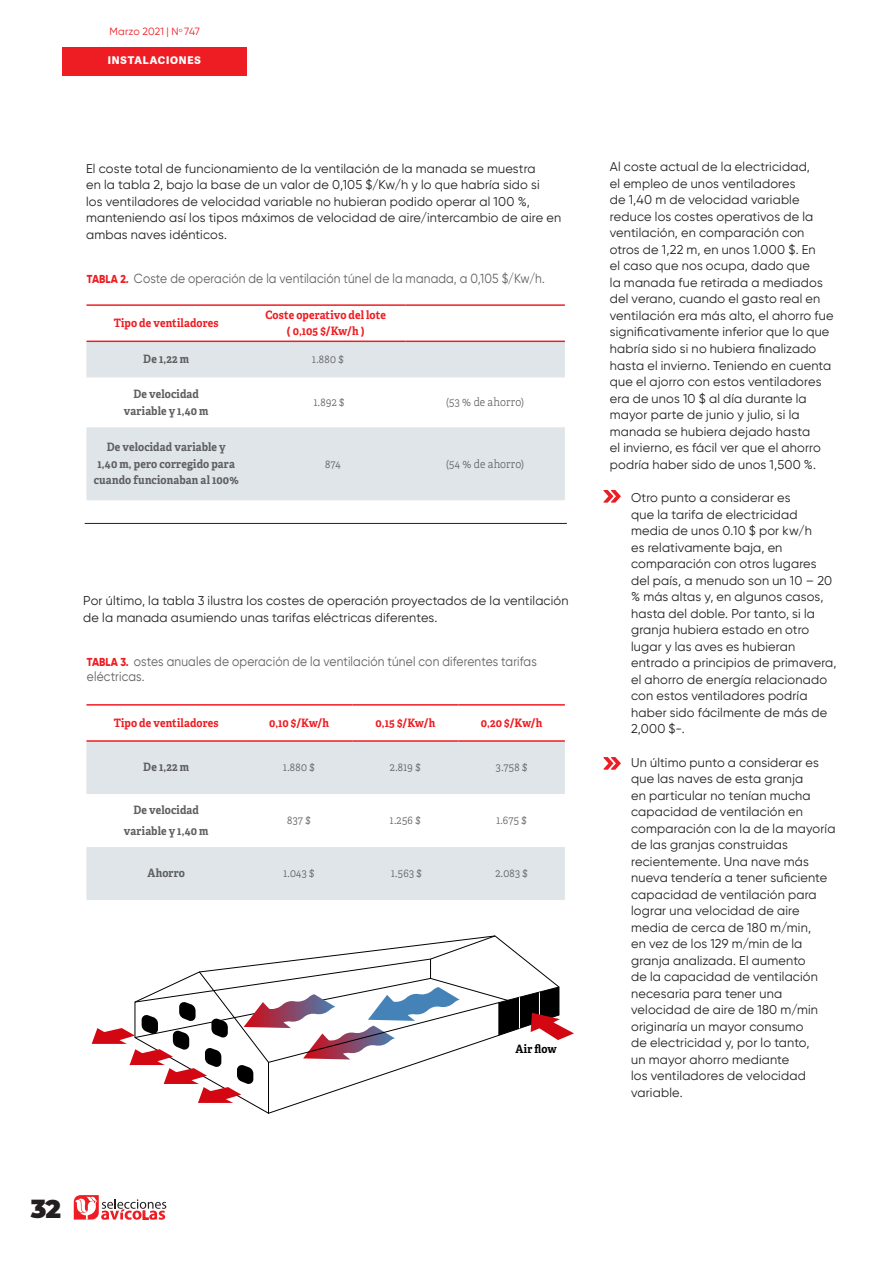
<style>
.page{position:relative;width:893px;height:1263px;background:#fff}
.page>*{position:absolute;margin:0;border:0;box-sizing:border-box;transform-origin:0 0}
.t1{font:900 25.5px "Montserrat";color:#231f20}
.t2{font:13.2px/15px "Gilroy";letter-spacing:.015em;color:#5f5f62;scale:.91 1}
.t3{font:12.75px/16.5px "Gilroy";letter-spacing:.015em;color:#231f20}
.t4{font:700 11.55px/16.5px "Adelle";letter-spacing:.015em;color:#5f5f62;text-align:center;scale:.91 1}
.t5{font:700 11.55px/16.2px "Adelle";letter-spacing:.01em;color:#ee1d23;text-align:center;scale:.91 1}
.t6{font:300 11.55px "Adelle";letter-spacing:.025em;color:#5f5f62;scale:.91 1}
.t7{font:700 11.55px "Adelle";color:#000;scale:.91 1}
.t8{font:10.5px "Gilroy";letter-spacing:.005em;color:#ee1d23}
.t9{font:800 10.5px "Adelle Sans";letter-spacing:.075em;color:#fff}
.s1{font-weight:800;font-size:11.55px;color:#ee1d23}
</style>
<div class="page">
<svg style="left:86px;top:342px;width:479px;height:158px;fill:#dfe5e8"></svg>
<hr style="left:86px;top:304px;width:160px;height:2px;background:#ee1d23">
<hr style="left:246px;top:304px;width:159px;height:2px;background:#ee1d23">
<hr style="left:405px;top:304px;width:160px;height:2px;background:#ee1d23">
<hr style="left:86px;top:341px;width:160px;height:1px;background:#ee1d23">
<hr style="left:246px;top:341px;width:159px;height:1px;background:#ee1d23">
<hr style="left:405px;top:341px;width:160px;height:1px;background:#ee1d23">
<svg style="left:86px;top:742px;width:479px;height:158px;fill:#dfe5e8"></svg>
<hr style="left:86px;top:704px;width:160px;height:2px;background:#ee1d23">
<hr style="left:246px;top:704px;width:106px;height:2px;background:#ee1d23">
<hr style="left:352px;top:704px;width:107px;height:2px;background:#ee1d23">
<hr style="left:459px;top:704px;width:106px;height:2px;background:#ee1d23">
<hr style="left:86px;top:740px;width:160px;height:2px;background:#ee1d23">
<hr style="left:246px;top:740px;width:106px;height:2px;background:#ee1d23">
<hr style="left:352px;top:740px;width:107px;height:2px;background:#ee1d23">
<hr style="left:459px;top:740px;width:106px;height:2px;background:#ee1d23">
<hr style="left:85px;top:523px;width:482px;height:1px;background:#231f20">
<svg style="left:603px;top:490px;width:18px;height:13px"></svg>
<svg style="left:603px;top:757px;width:18px;height:13px"></svg>
<svg style="left:92px;top:935px;width:482px;height:179px"></svg>
<div style="left:62px;top:47px;width:185px;height:28px;background:#ee1d23"></div>
<svg style="left:74px;top:1195px;width:92px;height:25px"></svg>
<p class="t8" style="left:110px;top:25px;width:92px">Marzo 2021 | N<sup>o</sup> 747</p>
<p class="t9" style="left:108px;top:54px;width:95px">INSTALACIONES</p>
<p class="t3" style="left:86px;top:160px;width:476px">El coste total de funcionamiento de la ventilación de la manada se muestra<br>en la tabla 2, bajo la base de un valor de 0,105 $/Kw/h y lo que habría sido si<br>los ventiladores de velocidad variable no hubieran podido operar al 100 %, manteniendo así los tipos máximos de velocidad de aire/intercambio de aire en ambas naves idénticos.</p>
<p class="t2" style="left:87px;top:270px;width:505px"><span class="s1">TABLA 2.</span> Coste de operación de la ventilación túnel de la manada, a 0,105 $/Kw/h.</p>
<p class="t5" style="left:114px;top:315px;width:117px">Tipo de ventiladores</p>
<p class="t5" style="left:265px;top:307px;width:134px">Coste operativo del lote ( 0,105 $/Kw/h )</p>
<p class="t4" style="left:143px;top:351px;width:52px">De 1,22 m</p>
<p class="t6" style="left:312px;top:352px;width:36px">1.880 $</p>
<p class="t4" style="left:124px;top:386px;width:95px">De velocidad variable y 1,40 m</p>
<p class="t6" style="left:314px;top:395px;width:35px">1.892 $</p>
<p class="t6" style="left:446px;top:395px;width:87px">(53 % de ahorro)</p>
<p class="t4" style="left:94px;top:439px;width:161px">De velocidad variable y<br>1,40 m, pero corregido para cuando funcionaban al 100%</p>
<p class="t6" style="left:325px;top:457px;width:19px">874</p>
<p class="t6" style="left:446px;top:457px;width:87px">(54 % de ahorro)</p>
<p class="t3" style="left:83px;top:592px;width:487px">Por último, la tabla 3 ilustra los costes de operación proyectados de la ventilación de la manada asumiendo unas tarifas eléctricas diferentes.</p>
<p class="t2" style="left:87px;top:653px;width:496px"><span class="s1">TABLA 3.</span> ostes anuales de operación de la ventilación túnel con diferentes tarifas eléctricas.</p>
<p class="t5" style="left:114px;top:715px;width:117px">Tipo de ventiladores</p>
<p class="t5" style="left:269px;top:715px;width:67px">0,10 $/Kw/h</p>
<p class="t5" style="left:375px;top:715px;width:67px">0,15 $/Kw/h</p>
<p class="t5" style="left:481px;top:715px;width:69px">0,20 $/Kw/h</p>
<p class="t4" style="left:143px;top:759px;width:52px">De 1,22 m</p>
<p class="t6" style="left:283px;top:760px;width:36px">1.880 $</p>
<p class="t6" style="left:390px;top:760px;width:36px">2.819 $</p>
<p class="t6" style="left:496px;top:760px;width:36px">3.758 $</p>
<p class="t4" style="left:124px;top:800px;width:95px;line-height:20.7px">De velocidad variable y 1,40 m</p>
<p class="t6" style="left:287px;top:813px;width:28px">837 $</p>
<p class="t6" style="left:390px;top:813px;width:35px">1.256 $</p>
<p class="t6" style="left:496px;top:813px;width:35px">1.675 $</p>
<p class="t4" style="left:147px;top:865px;width:43px">Ahorro</p>
<p class="t6" style="left:283px;top:866px;width:36px">1.043 $</p>
<p class="t6" style="left:391px;top:866px;width:35px">1.563 $</p>
<p class="t6" style="left:495px;top:866px;width:37px">2.083 $</p>
<h1 class="t1" style="left:31px;top:1189px;width:32px">32</h1>
<p class="t7" style="left:515px;top:1042px;width:47px">Air flow</p>
<p class="t3" style="left:610px;top:159px;width:225px">Al coste actual de la electricidad,<br>el empleo de unos ventiladores<br>de 1,40 m de velocidad variable reduce los costes operativos de la ventilación, en comparación con otros de 1,22 m, en unos 1.000 $. En<br>el caso que nos ocupa, dado que<br>la manada fue retirada a mediados del verano, cuando el gasto real en ventilación era más alto, el ahorro fue significativamente inferior que lo que habría sido si no hubiera finalizado hasta el invierno. Teniendo en cuenta que el ajorro con estos ventiladores era de unos 10 $ al día durante la mayor parte de junio y julio, si la manada se hubiera dejado hasta<br>el invierno, es fácil ver que el ahorro podría haber sido de unos 1,500 %.</p>
<p class="t3" style="left:631px;top:489px;width:207px">Otro punto a considerar es<br>que la tarifa de electricidad media de unos 0.10 $ por kw/h<br>es relativamente baja, en comparación con otros lugares del país, a menudo son un 10 – 20 % más altas y, en algunos casos, hasta del doble. Por tanto, si la granja hubiera estado en otro lugar y las aves es hubieran entrado a principios de primavera, el ahorro de energía relacionado con estos ventiladores podría haber sido fácilmente de más de<br>2,000 $-.</p>
<p class="t3" style="left:631px;top:754px;width:206px">Un último punto a considerar es que las naves de esta granja<br>en particular no tenían mucha capacidad de ventilación en comparación con la de la mayoría de las granjas construidas recientemente. Una nave más nueva tendería a tener suficiente capacidad de ventilación para lograr una velocidad de aire media de cerca de 180 m/min,<br>en vez de los 129 m/min de la granja analizada. El aumento<br>de la capacidad de ventilación necesaria para tener una velocidad de aire de 180 m/min originaría un mayor consumo<br>de electricidad y, por lo tanto,<br>un mayor ahorro mediante<br>los ventiladores de velocidad variable.</p>
</div>
